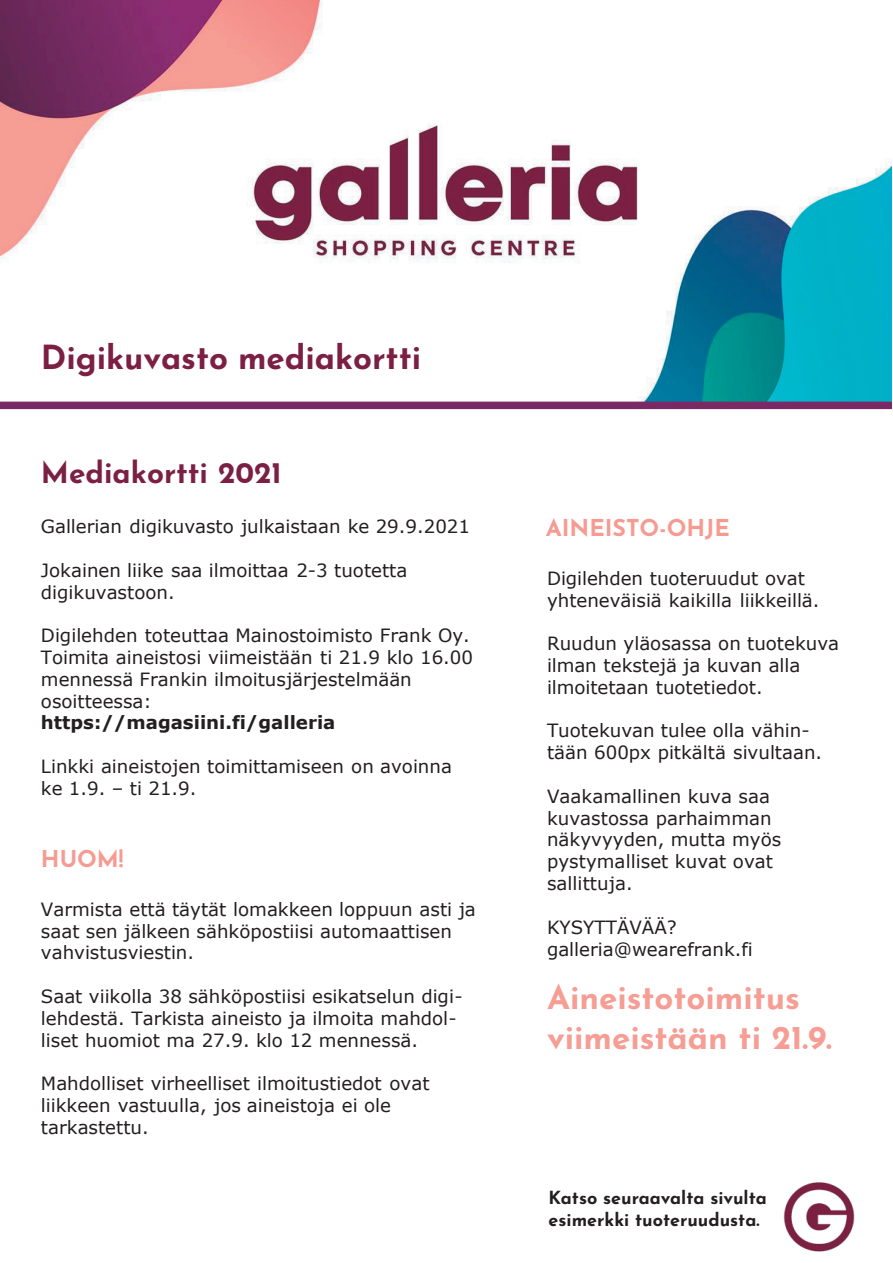
<style>
.page{position:relative;width:893px;height:1263px;background:#fff}
.page>*{position:absolute;margin:0;border:0;box-sizing:border-box;transform-origin:0 0}
.t1{font:700 33.15px/39.6px "Josefin Sans";color:#f69d94}
.t2{font:700 33.15px "Josefin Sans";color:#7b2043}
.t3{font:700 29.7px "Josefin Sans";color:#7b2043}
.t4{font:700 23.25px "Josefin Sans";color:#f69b92}
.t5{font:18.3px/21.8px "Verdana";color:#231f20}
.t6{font:700 18px/21.6px "Josefin Sans";color:#231f20}
.s1{font-weight:700}
</style>
<div class="page">
<img style="left:0;top:0;width:891px;height:402px">
<div style="left:0;top:402px;width:891px;height:7px;background:#792963"></div>
<img style="left:783px;top:1182px;width:72px;height:70px">
<p class="t2" style="left:41px;top:332px;width:382px">Digikuvasto mediakortti</p>
<p class="t3" style="left:41px;top:451px;width:242px">Mediakortti 2021</p>
<p class="t5" style="left:41px;top:515px;width:431px">Gallerian digikuvasto julkaistaan ke 29.9.2021</p>
<p class="t5" style="left:41px;top:559px;width:368px">Jokainen liike saa ilmoittaa 2-3 tuotetta digikuvastoon.</p>
<p class="t5" style="left:41px;top:624px;width:434px">Digilehden toteuttaa Mainostoimisto Frank Oy.<br>Toimita aineistosi viimeistään ti 21.9 klo 16.00 mennessä Frankin ilmoitusjärjestelmään osoitteessa:<br><span class="s1">https://magasiini.fi/galleria</span></p>
<p class="t5" style="left:41px;top:755px;width:413px">Linkki aineistojen toimittamiseen on avoinna ke 1.9. – ti 21.9.</p>
<p class="t4" style="left:41px;top:841px;width:84px">HUOM!</p>
<p class="t5" style="left:41px;top:898px;width:436px">Varmista että täytät lomakkeen loppuun asti ja saat sen jälkeen sähköpostiisi automaattisen vahvistusviestin.</p>
<p class="t5" style="left:41px;top:985px;width:423px">Saat viikolla 38 sähköpostiisi esikatselun digi&shy;lehdestä. Tarkista aineisto ja ilmoita mahdol&shy;liset huomiot ma 27.9. klo 12 mennessä.</p>
<p class="t5" style="left:41px;top:1072px;width:390px">Mahdolliset virheelliset ilmoitustiedot ovat liikkeen vastuulla, jos aineistoja ei ole tarkastettu.</p>
<p class="t4" style="left:546px;top:510px;width:186px">AINEISTO-OHJE</p>
<p class="t5" style="left:547px;top:567px;width:274px">Digilehden tuoteruudut ovat yhteneväisiä kaikilla liikkeillä.</p>
<p class="t5" style="left:547px;top:632px;width:294px">Ruudun yläosassa on tuotekuva ilman tekstejä ja kuvan alla ilmoitetaan tuotetiedot.</p>
<p class="t5" style="left:547px;top:719px;width:277px">Tuotekuvan tulee olla vähin&shy;tään 600px pitkältä sivultaan.</p>
<p class="t5" style="left:547px;top:786px;width:236px">Vaakamallinen kuva saa kuvastossa parhaimman näkyvyyden, mutta myös pystymalliset kuvat ovat sallittuja.</p>
<p class="t5" style="left:547px;top:916px;width:207px">KYSYTTÄVÄÄ? galleria@wearefrank.fi</p>
<p class="t1" style="left:547px;top:975px;width:286px">Aineistotoimitus viimeistään ti 21.9.</p>
<p class="t6" style="left:549px;top:1185px;width:220px">Katso seuraavalta sivulta esimerkki tuoteruudusta.</p>
</div>
